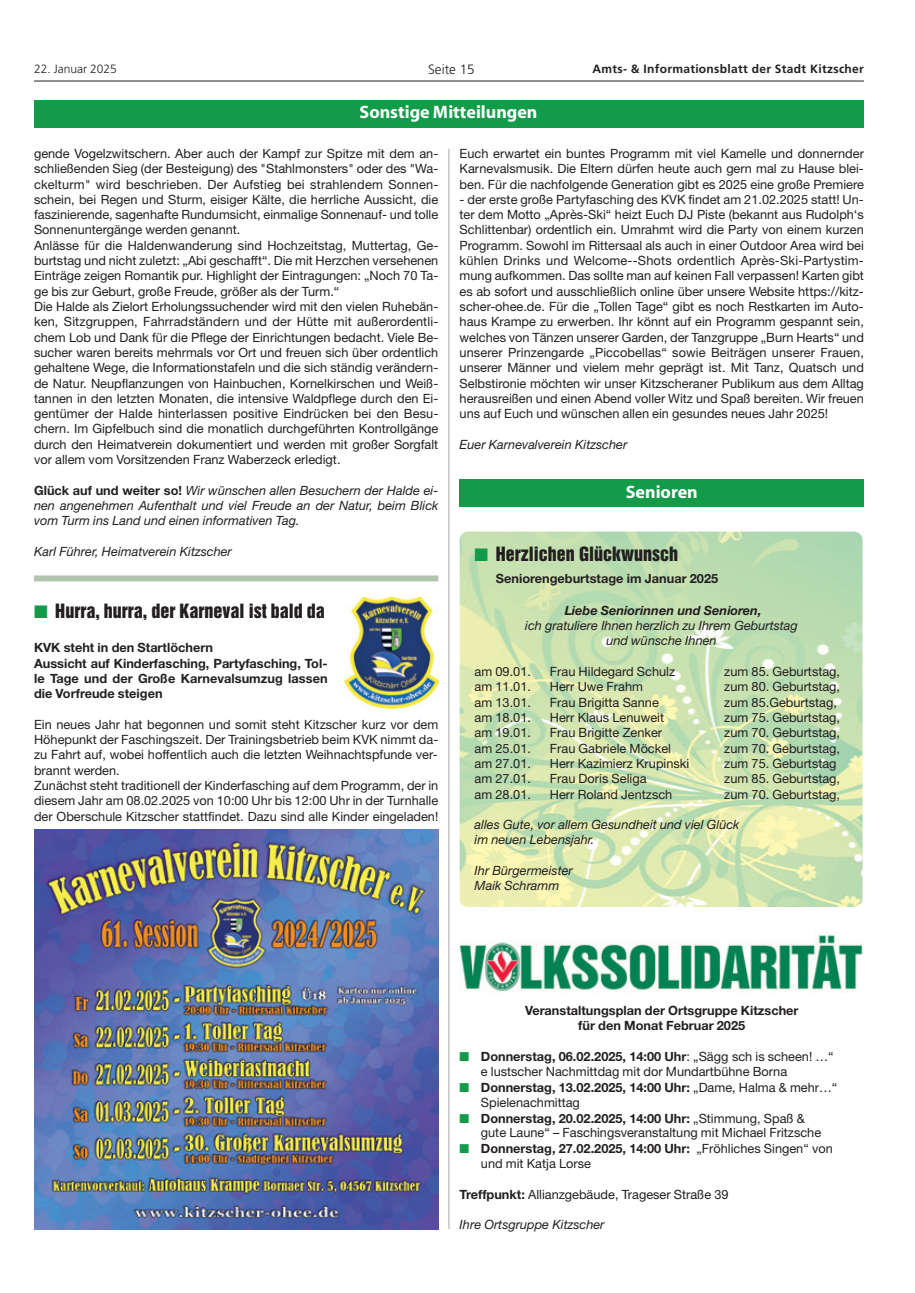
<style>
.page{position:relative;width:915px;height:1293px;background:#fff}
.page>*{position:absolute;margin:0;border:0;box-sizing:border-box;transform-origin:0 0}
.t1{font:18px "Helvetica Inserat";color:#231f20}
.t2{font:700 18px "Myriad";color:#fff}
.t3{font:300 13.5px "Frutiger";color:#231f20}
.t4{font:12.75px/15.3px "Helvetica Neue";color:#231f20}
.t5{font:italic 12.75px/15.3px "Helvetica Neue";color:#231f20}
.t6{font:700 12.75px/15.3px "Helvetica Neue";color:#231f20}
.t7{font:italic 700 12.75px "Helvetica Neue";color:#231f20}
.t8{font:700 12px "Frutiger";letter-spacing:.025em;color:#231f20}
.t9{font:300 12px "Frutiger";color:#231f20}
.s1{font-weight:700;font-style:normal}
.s2{color:#129b49}
.s3{font-weight:700}
</style>
<div class="page">
<hr style="left:34px;top:81px;width:829px;height:1px;background:#231f20">
<div style="left:34px;top:100px;width:829px;height:28px;background:#129b49"></div>
<img style="left:344px;top:597px;width:94px;height:111px">
<img style="left:34px;top:829px;width:404px;height:400px">
<div style="left:459px;top:479px;width:404px;height:28px;background:#129b49"></div>
<img style="left:459px;top:531px;width:403px;height:376px;border-radius:9px">
<img style="left:459px;top:935px;width:403px;height:57px">
<hr style="left:448px;top:149px;width:1px;height:1080px;background:#a8a9ad">
<div style="left:34px;top:575px;width:404px;height:6px;background:#b2c5af"></div>
<p class="t9" style="left:34px;top:64px;width:84px">22. Januar 2025</p>
<p class="t3" style="left:428px;top:64px;width:48px">Seite 15</p>
<p class="t8" style="left:592px;top:64px;width:273px">Amts- &amp; Informationsblatt der Stadt Kitzscher</p>
<h1 class="t2" style="left:359px;top:106px;width:179px">Sonstige Mitteilungen</h1>
<p class="t4" style="left:34px;top:147px;width:405px">gende Vogelzwitschern. Aber auch der Kampf zur Spitze mit dem an&shy;schließenden Sieg (der Besteigung) des "Stahlmonsters" oder des "Wa&shy;ckelturm" wird beschrieben. Der Aufstieg bei strahlendem Sonnen&shy;schein, bei Regen und Sturm, eisiger Kälte, die herrliche Aussicht, die faszinierende, sagenhafte Rundumsicht, einmalige Sonnenauf- und tolle Sonnenuntergänge werden genannt.<br>Anlässe für die Haldenwanderung sind Hochzeitstag, Muttertag, Ge&shy;burtstag und nicht zuletzt: „Abi geschafft“. Die mit Herzchen versehenen Einträge zeigen Romantik pur. Highlight der Eintragungen: „Noch 70 Ta&shy;ge bis zur Geburt, große Freude, größer als der Turm.“<br>Die Halde als Zielort Erholungssuchender wird mit den vielen Ruhebän&shy;ken, Sitzgruppen, Fahrradständern und der Hütte mit außerordentli&shy;chem Lob und Dank für die Pflege der Einrichtungen bedacht. Viele Be&shy;sucher waren bereits mehrmals vor Ort und freuen sich über ordentlich gehaltene Wege, die Informationstafeln und die sich ständig verändern&shy;de Natur. Neupflanzungen von Hainbuchen, Kornelkirschen und Weiß&shy;tannen in den letzten Monaten, die intensive Waldpflege durch den Ei&shy;gentümer der Halde hinterlassen positive Eindrücken bei den Besu&shy;chern. Im Gipfelbuch sind die monatlich durchgeführten Kontrollgänge durch den Heimatverein dokumentiert und werden mit großer Sorgfalt vor allem vom Vorsitzenden Franz Waberzeck erledigt.</p>
<p class="t5" style="left:34px;top:484px;width:405px;text-align:justify"><span class="s1">Glück auf und weiter so!</span> Wir wünschen allen Besuchern der Halde ei&shy;nen angenehmen Aufenthalt und viel Freude an der Natur, beim Blick vom Turm ins Land und einen informativen Tag.</p>
<p class="t5" style="left:34px;top:545px;width:199px">Karl Führer, Heimatverein Kitzscher</p>
<p class="t4" style="left:459px;top:147px;width:405px;text-align:justify">Euch erwartet ein buntes Programm mit viel Kamelle und donnernder Karnevalsmusik. Die Eltern dürfen heute auch gern mal zu Hause blei&shy;ben. Für die nachfolgende Generation gibt es 2025 eine große Premiere</p>
<p class="t4" style="left:459px;top:193px;width:405px;text-align:justify">- der erste große Partyfasching des KVK findet am 21.02.2025 statt! Un&shy;ter dem Motto „Après-Ski“ heizt Euch DJ Piste (bekannt aus Rudolph‘s Schlittenbar) ordentlich ein. Umrahmt wird die Party von einem kurzen Programm. Sowohl im Rittersaal als auch in einer Outdoor Area wird bei kühlen Drinks und Welcome--Shots ordentlich Après-Ski-Partystim&shy;mung aufkommen. Das sollte man auf keinen Fall verpassen! Karten gibt es ab sofort und ausschließlich online über unsere Website https://kitz&shy;scher-ohee.de. Für die „Tollen Tage“ gibt es noch Restkarten im Auto&shy;haus Krampe zu erwerben. Ihr könnt auf ein Programm gespannt sein, welches von Tänzen unserer Garden, der Tanzgruppe „Burn Hearts“ und unserer Prinzengarde „Piccobellas“ sowie Beiträgen unserer Frauen, unserer Männer und vielem mehr geprägt ist. Mit Tanz, Quatsch und Selbstironie möchten wir unser Kitzscheraner Publikum aus dem Alltag herausreißen und einen Abend voller Witz und Spaß bereiten. Wir freuen uns auf Euch und wünschen allen ein gesundes neues Jahr 2025!</p>
<p class="t5" style="left:459px;top:438px;width:169px">Euer Karnevalverein Kitzscher</p>
<h1 class="t2" style="left:625px;top:485px;width:73px">Senioren</h1>
<h1 class="t1" style="left:474px;top:546px;width:205px"><span class="s2">■</span> Herzlichen Glückwunsch</h1>
<p class="t6" style="left:495px;top:572px;width:224px">Seniorengeburtstage im Januar 2025</p>
<p class="t7" style="left:564px;top:603px;width:198px">Liebe Seniorinnen und Senioren,</p>
<p class="t5" style="left:525px;top:619px;width:274px;text-align:center">ich gratuliere Ihnen herzlich zu Ihrem Geburtstag und wünsche Ihnen</p>
<p class="t4" style="left:474px;top:665px;width:58px">am 09.01.</p>
<p class="t4" style="left:549px;top:665px;width:127px">Frau Hildegard Schulz</p>
<p class="t4" style="left:724px;top:665px;width:117px">zum 85. Geburtstag,</p>
<p class="t4" style="left:474px;top:680px;width:58px">am 11.01.</p>
<p class="t4" style="left:549px;top:680px;width:95px">Herr Uwe Frahm</p>
<p class="t4" style="left:724px;top:680px;width:117px">zum 80. Geburtstag,</p>
<p class="t4" style="left:474px;top:696px;width:58px">am 13.01.</p>
<p class="t4" style="left:549px;top:696px;width:110px">Frau Brigitta Sanne</p>
<p class="t4" style="left:724px;top:696px;width:114px">zum 85.Geburtstag,</p>
<p class="t4" style="left:474px;top:711px;width:58px">am 18.01.</p>
<p class="t4" style="left:549px;top:711px;width:116px">Herr Klaus Lenuweit</p>
<p class="t4" style="left:724px;top:711px;width:117px">zum 75. Geburtstag,</p>
<p class="t4" style="left:474px;top:726px;width:58px">am 19.01.</p>
<p class="t4" style="left:549px;top:726px;width:114px">Frau Brigitte Zenker</p>
<p class="t4" style="left:724px;top:726px;width:117px">zum 70. Geburtstag,</p>
<p class="t4" style="left:474px;top:742px;width:58px">am 25.01.</p>
<p class="t4" style="left:549px;top:742px;width:123px">Frau Gabriele Möckel</p>
<p class="t4" style="left:724px;top:742px;width:117px">zum 70. Geburtstag,</p>
<p class="t4" style="left:474px;top:757px;width:58px">am 27.01.</p>
<p class="t4" style="left:549px;top:757px;width:141px">Herr Kazimierz Krupinski</p>
<p class="t4" style="left:724px;top:757px;width:114px">zum 75. Geburtstag</p>
<p class="t4" style="left:474px;top:772px;width:58px">am 27.01.</p>
<p class="t4" style="left:549px;top:772px;width:98px">Frau Doris Seliga</p>
<p class="t4" style="left:724px;top:772px;width:117px">zum 85. Geburtstag,</p>
<p class="t4" style="left:474px;top:787px;width:58px">am 28.01.</p>
<p class="t4" style="left:549px;top:787px;width:124px">Herr Roland Jentzsch</p>
<p class="t4" style="left:724px;top:787px;width:117px">zum 70. Geburtstag,</p>
<p class="t5" style="left:474px;top:818px;width:266px">alles Gute, vor allem Gesundheit und viel Glück im neuen Lebensjahr.</p>
<p class="t5" style="left:474px;top:864px;width:100px">Ihr Bürgermeister<br>Maik Schramm</p>
<h1 class="t1" style="left:34px;top:604px;width:292px"><span class="s2">■</span> Hurra, hurra, der Karneval ist bald da</h1>
<p class="t6" style="left:34px;top:641px;width:295px">KVK steht in den Startlöchern<br>Aussicht auf Kinderfasching, Partyfasching, Tol&shy;le Tage und der Große Karnevalsumzug lassen die Vorfreude steigen</p>
<p class="t4" style="left:34px;top:718px;width:405px">Ein neues Jahr hat begonnen und somit steht Kitzscher kurz vor dem Höhepunkt der Faschingszeit. Der Trainingsbetrieb beim KVK nimmt da&shy;zu Fahrt auf, wobei hoffentlich auch die letzten Weihnachtspfunde ver&shy;brannt werden.<br>Zunächst steht traditionell der Kinderfasching auf dem Programm, der in diesem Jahr am 08.02.2025 von 10:00 Uhr bis 12:00 Uhr in der Turnhalle der Oberschule Kitzscher stattfindet. Dazu sind alle Kinder eingeladen!</p>
<p class="t6" style="left:525px;top:1004px;width:275px;text-align:center">Veranstaltungsplan der Ortsgruppe Kitzscher für den Monat Februar 2025</p>
<p class="t4" style="left:480px;top:1051px;width:354px;line-height:14.7px;text-indent:-21px"><span class="s2">■</span> <span class="s3">Donnerstag, 06.02.2025, 14:00 Uhr</span>: „Sägg sch is scheen! …“ e lustscher Nachmittdag mit dor Mundartbühne Borna</p>
<p class="t4" style="left:480px;top:1081px;width:358px;line-height:14.7px;text-indent:-21px"><span class="s2">■</span> <span class="s3">Donnerstag, 13.02.2025, 14:00 Uhr:</span> „Dame, Halma &amp; mehr…“<br>Spielenachmittag</p>
<p class="t4" style="left:480px;top:1112px;width:342px;line-height:14.7px;text-indent:-21px"><span class="s2">■</span> <span class="s3">Donnerstag, 20.02.2025, 14:00 Uhr:</span> „Stimmung, Spaß &amp; gute Laune“ – Faschingsveranstaltung mit Michael Fritzsche</p>
<p class="t4" style="left:480px;top:1142px;width:353px;line-height:14.7px;text-indent:-21px"><span class="s2">■</span> <span class="s3">Donnerstag, 27.02.2025, 14:00 Uhr:</span> „Fröhliches Singen“ von und mit Katja Lorse</p>
<p class="t4" style="left:459px;top:1187px;width:270px"><span class="s3">Treffpunkt:</span> Allianzgebäude, Trageser Straße 39</p>
<p class="t5" style="left:459px;top:1218px;width:146px">Ihre Ortsgruppe Kitzscher</p>
</div>
